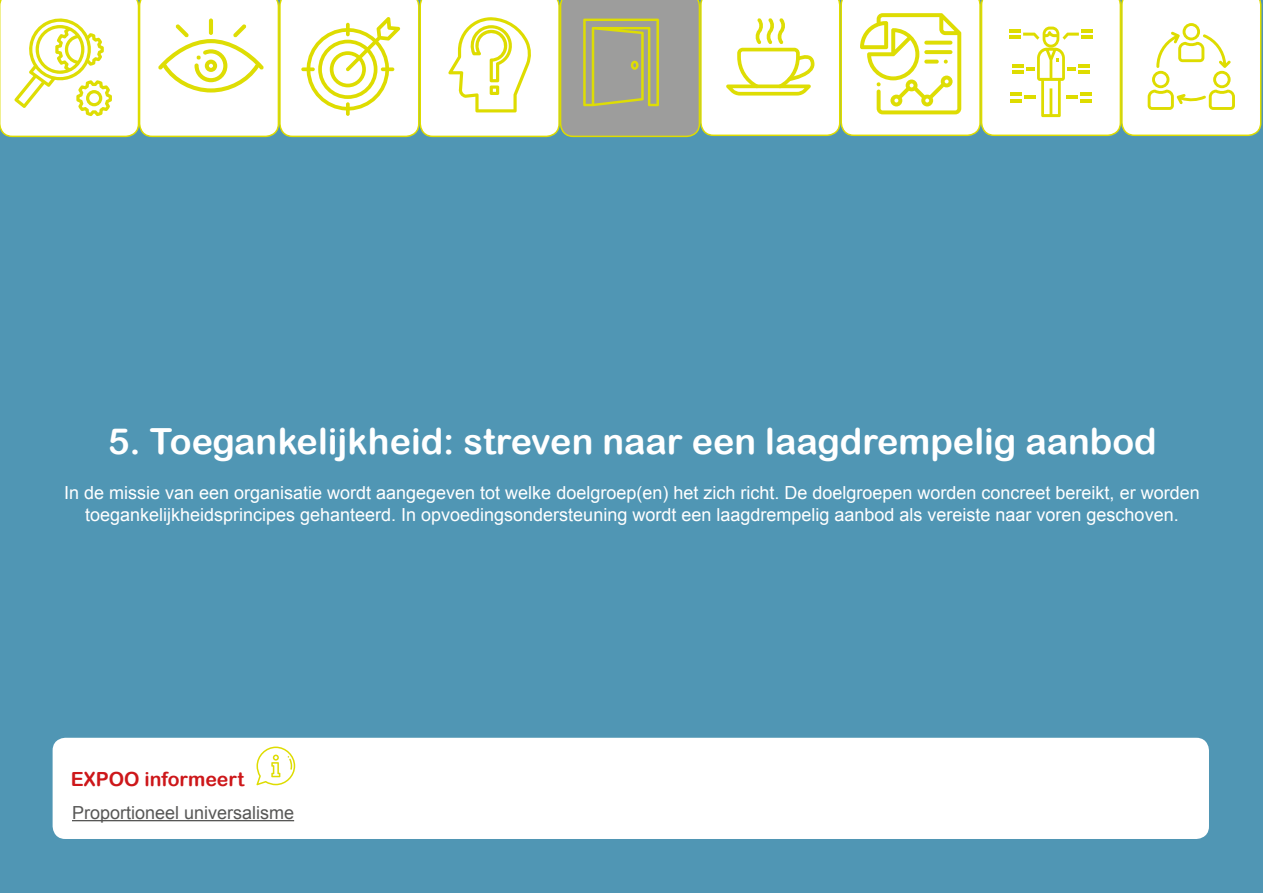
<style>
.page{position:relative;width:1263px;height:893px;background:#5096b4}
.page>*{position:absolute;margin:0;border:0;box-sizing:border-box;transform-origin:0 0}
.t1{font:36px "Arial Rounded MT Bold";color:#fff}
.t2{font:19.5px "Arial Rounded MT Bold";color:#cd171a}
.t3{font:18px/21.6px "Arial";color:#fff;text-align:center}
.t4{font:18px "Arial";color:#575756}
</style>
<div class="page">
<svg style="left:0;top:0;width:1261px;height:137px;background:#efefd2"></svg>
<div style="left:53px;top:738px;width:1156px;height:101px;background:#fff;border-radius:13px"></div>
<svg style="left:256px;top:746px;width:39px;height:39px"></svg>
<hr style="left:72px;top:820px;width:222px;height:1px;background:#575756">
<h1 class="t1" style="left:108px;top:419px;width:1050px">5. Toegankelijkheid: streven naar een laagdrempelig aanbod</h1>
<p class="t3" style="left:64px;top:482px;width:1137px">In de missie van een organisatie wordt aangegeven tot welke doelgroep(en) het zich richt. De doelgroepen worden concreet bereikt, er worden toegankelijkheidsprincipes gehanteerd. In opvoedingsondersteuning wordt een laagdrempelig aanbod als vereiste naar voren geschoven.</p>
<p class="t2" style="left:71px;top:767px;width:175px">EXPOO informeert</p>
<p class="t4" style="left:72px;top:801px;width:224px">Proportioneel universalisme</p>
</div>
